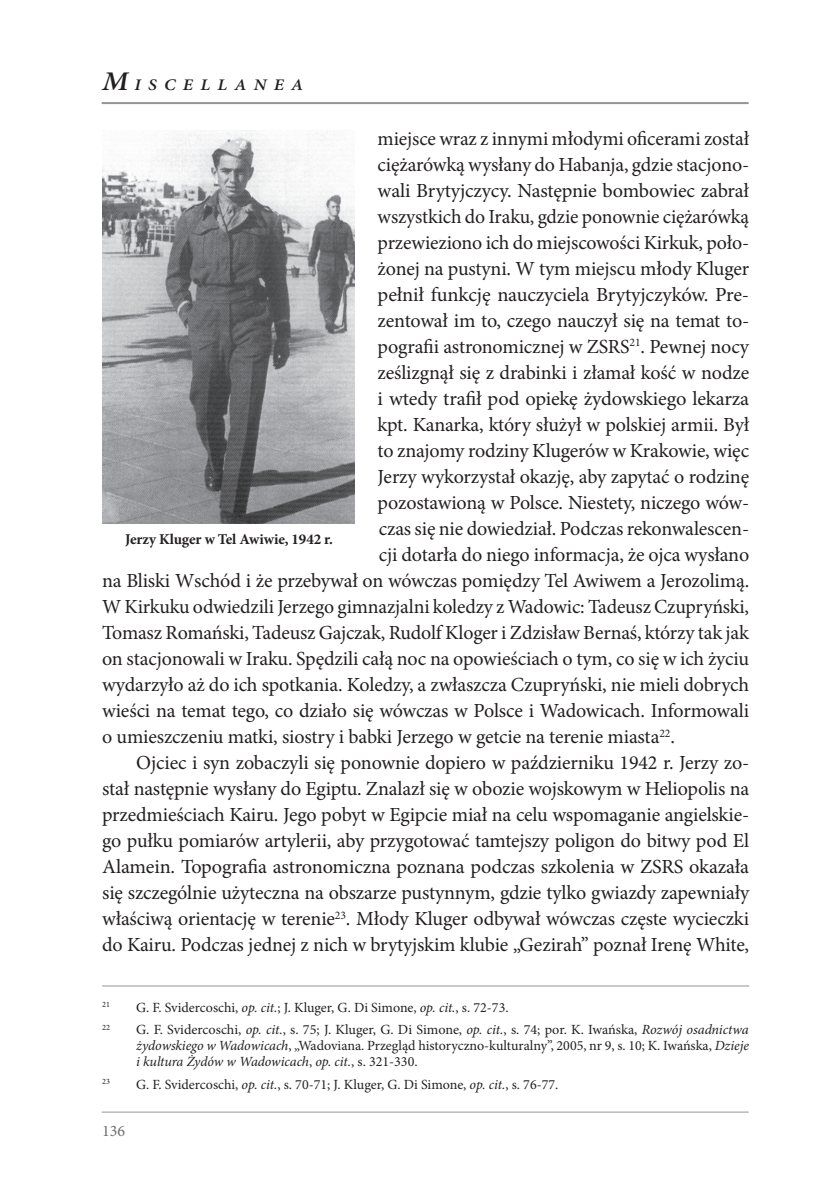
<style>
.page{position:relative;width:840px;height:1191px;background:#fff}
.page>*{position:absolute;margin:0;border:0;box-sizing:border-box;transform-origin:0 0}
.t1{font:20px "Minion Pro";letter-spacing:-.015em;color:#231f20}
.t2{font:italic 600 16.2px "Minion Pro";letter-spacing:.4em;color:#231f20;scale:1.11 1}
.t3{font:16px "Minion Pro";color:#6c6d70}
.t4{font:700 15px "Minion Pro";letter-spacing:-.01em;color:#231f20}
.t5{font:14px/16px "Minion Pro";color:#231f20;text-align:justify}
.t6{font:8.2px "Minion Pro";color:#231f20}
.s1{font-size:27px}
.s2{font-style:italic}
</style>
<div class="page">
<hr style="left:102px;top:1111px;width:646px;height:1px;background:#939598">
<hr style="left:102px;top:102px;width:646px;height:2px;background:#939598">
<hr style="left:102px;top:985px;width:646px;height:1px;background:#939598">
<img style="left:102px;top:130px;width:253px;height:393px">
<p class="t2" style="left:102px;top:73px;width:182px"><span class="s1">M</span>ISCELLANEA</p>
<p class="t1" style="left:377px;top:125px;width:373px">miejsce wraz z innymi młodymi oficerami został</p>
<p class="t1" style="left:377px;top:151px;width:373px">ciężarówką wysłany do Habanja, gdzie stacjono-</p>
<p class="t1" style="left:377px;top:177px;width:373px">wali Brytyjczycy. Następnie bombowiec zabrał</p>
<p class="t1" style="left:377px;top:203px;width:373px">wszystkich do Iraku, gdzie ponownie ciężarówką</p>
<p class="t1" style="left:377px;top:229px;width:373px">przewieziono ich do miejscowości Kirkuk, poło-</p>
<p class="t1" style="left:377px;top:255px;width:373px">żonej na pustyni. W tym miejscu młody Kluger</p>
<p class="t1" style="left:377px;top:281px;width:373px">pełnił funkcję nauczyciela Brytyjczyków. Pre-</p>
<p class="t1" style="left:377px;top:307px;width:373px">zentował im to, czego nauczył się na temat to-</p>
<p class="t1" style="left:377px;top:333px;width:373px">pografii astronomicznej w ZSRS<sup>21</sup>. Pewnej nocy</p>
<p class="t1" style="left:377px;top:359px;width:373px">ześlizgnął się z drabinki i złamał kość w nodze</p>
<p class="t1" style="left:377px;top:385px;width:373px">i wtedy trafił pod opiekę żydowskiego lekarza</p>
<p class="t1" style="left:377px;top:411px;width:373px">kpt. Kanarka, który służył w polskiej armii. Był</p>
<p class="t1" style="left:377px;top:437px;width:373px">to znajomy rodziny Klugerów w Krakowie, więc</p>
<p class="t1" style="left:377px;top:463px;width:373px">Jerzy wykorzystał okazję, aby zapytać o rodzinę</p>
<p class="t1" style="left:377px;top:489px;width:373px">pozostawioną w Polsce. Niestety, niczego wów-</p>
<p class="t1" style="left:378px;top:515px;width:371px">czas się nie dowiedział. Podczas rekonwalescen-</p>
<p class="t1" style="left:378px;top:541px;width:371px">cji dotarła do niego informacja, że ojca wysłano</p>
<p class="t1" style="left:102px;top:567px;width:648px">na Bliski Wschód i że przebywał on wówczas pomiędzy Tel Awiwem a Jerozolimą.</p>
<p class="t1" style="left:102px;top:593px;width:648px">W Kirkuku odwiedzili Jerzego gimnazjalni koledzy z Wadowic: Tadeusz Czupryński,</p>
<p class="t1" style="left:102px;top:619px;width:648px">Tomasz Romański, Tadeusz Gajczak, Rudolf Kloger i Zdzisław Bernaś, którzy tak jak</p>
<p class="t1" style="left:102px;top:645px;width:648px">on stacjonowali w Iraku. Spędzili całą noc na opowieściach o tym, co się w ich życiu</p>
<p class="t1" style="left:102px;top:671px;width:648px">wydarzyło aż do ich spotkania. Koledzy, a zwłaszcza Czupryński, nie mieli dobrych</p>
<p class="t1" style="left:102px;top:697px;width:648px">wieści na temat tego, co działo się wówczas w Polsce i Wadowicach. Informowali</p>
<p class="t1" style="left:102px;top:723px;width:574px">o umieszczeniu matki, siostry i babki Jerzego w getcie na terenie miasta<sup>22</sup>.</p>
<p class="t1" style="left:136px;top:749px;width:614px">Ojciec i syn zobaczyli się ponownie dopiero w październiku 1942 r. Jerzy zo-</p>
<p class="t1" style="left:102px;top:775px;width:648px">stał następnie wysłany do Egiptu. Znalazł się w obozie wojskowym w Heliopolis na</p>
<p class="t1" style="left:102px;top:801px;width:648px">przedmieściach Kairu. Jego pobyt w Egipcie miał na celu wspomaganie angielskie-</p>
<p class="t1" style="left:102px;top:827px;width:648px">go pułku pomiarów artylerii, aby przygotować tamtejszy poligon do bitwy pod El</p>
<p class="t1" style="left:102px;top:853px;width:648px">Alamein. Topografia astronomiczna poznana podczas szkolenia w ZSRS okazała</p>
<p class="t1" style="left:102px;top:879px;width:648px">się szczególnie użyteczna na obszarze pustynnym, gdzie tylko gwiazdy zapewniały</p>
<p class="t1" style="left:102px;top:905px;width:648px">właściwą orientację w terenie<sup>23</sup>. Młody Kluger odbywał wówczas częste wycieczki</p>
<p class="t1" style="left:102px;top:931px;width:648px">do Kairu. Podczas jednej z nich w brytyjskim klubie „Gezirah” poznał Irenę White,</p>
<p class="t4" style="left:125px;top:528px;width:209px">Jerzy Kluger w Tel Awiwie, 1942 r.</p>
<p class="t6" style="left:102px;top:998px;width:9px">21</p>
<p class="t5" style="left:136px;top:999px;width:373px">G. F. Svidercoschi, <span class="s2">op. cit.</span>; J. Kluger, G. Di Simone, <span class="s2">op. cit.</span>, s. 72-73.</p>
<p class="t6" style="left:102px;top:1021px;width:9px">22</p>
<p class="t5" style="left:136px;top:1021px;width:614px">G. F. Svidercoschi, <span class="s2">op. cit.</span>, s. 75; J. Kluger, G. Di Simone, <span class="s2">op. cit.</span>, s. 74; por. K. Iwańska, <span class="s2">Rozwój osadnictwa żydowskiego w Wadowicach</span>, „Wadoviana. Przegląd historyczno-kulturalny”, 2005, nr 9, s. 10; K. Iwańska, <span class="s2">Dzieje i kultura Żydów w Wadowicach</span>, <span class="s2">op. cit.</span>, s. 321-330.</p>
<p class="t6" style="left:102px;top:1076px;width:9px">23</p>
<p class="t5" style="left:136px;top:1076px;width:423px">G. F. Svidercoschi, <span class="s2">op. cit.</span>, s. 70-71; J. Kluger, G. Di Simone, <span class="s2">op. cit.</span>, s. 76-77.</p>
<p class="t3" style="left:102px;top:1120px;width:25px">136</p>
</div>
